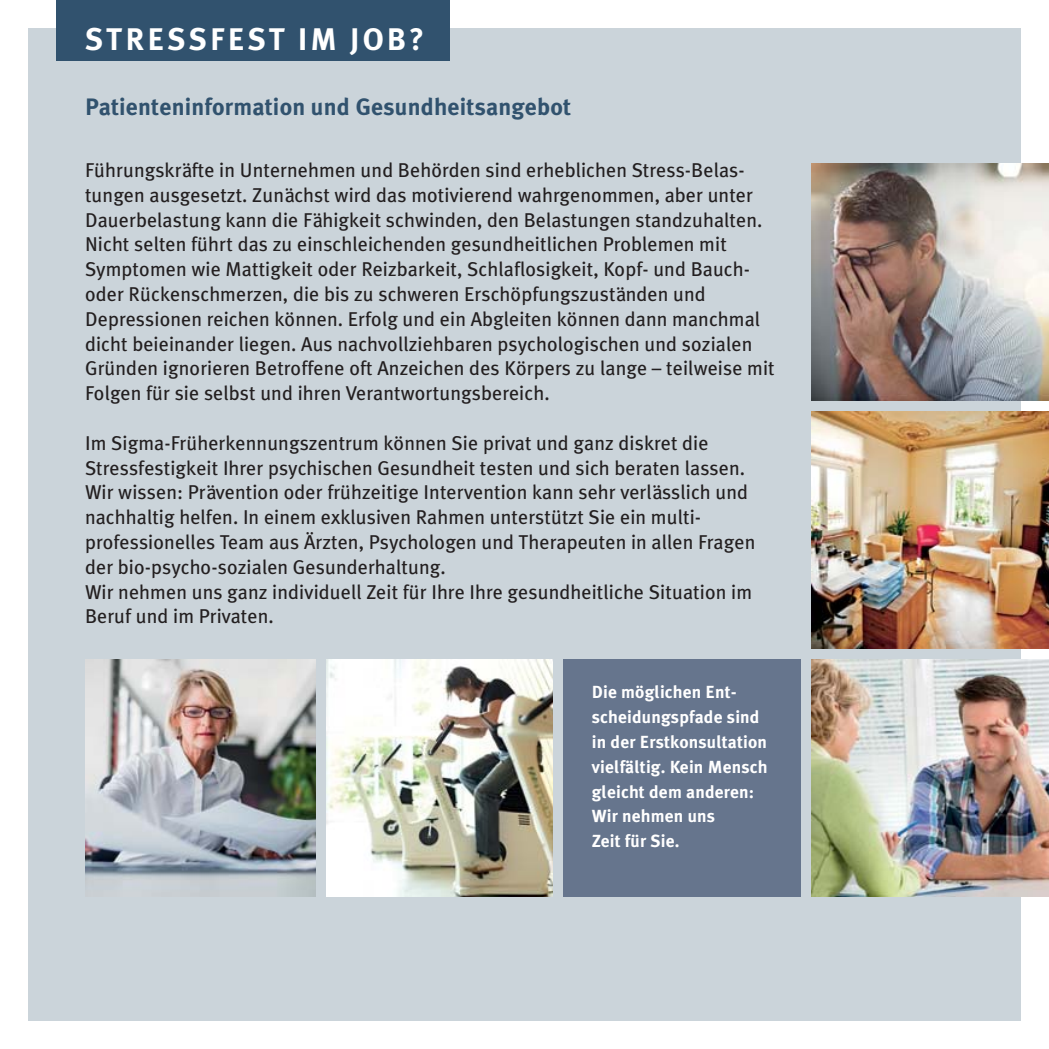
<style>
.page{position:relative;width:1049px;height:1049px;background:#fff}
.page>*{position:absolute;margin:0;border:0;box-sizing:border-box;transform-origin:0 0}
.t1{font:700 31.25px "Meta Plus";letter-spacing:.1em;color:#fff}
.t2{font:700 23.75px "Meta Plus";letter-spacing:.01em;color:#31526e}
.t3{font:20px/24.8px "Meta Plus";letter-spacing:.005em;color:#231f20}
.t4{font:700 17.5px/24.8px "Meta Plus";letter-spacing:.01em;color:#fff}
</style>
<div class="page">
<div style="left:28px;top:28px;width:992px;height:992px;background:#cbd4da"></div>
<div style="left:57px;top:0;width:393px;height:60px;background:#31526e"></div>
<div style="left:563px;top:659px;width:238px;height:237px;background:#66758d"></div>
<img style="left:85px;top:659px;width:230px;height:237px">
<img style="left:811px;top:163px;width:238px;height:237px">
<img style="left:326px;top:659px;width:227px;height:237px">
<img style="left:811px;top:411px;width:238px;height:237px">
<img style="left:811px;top:659px;width:238px;height:237px">
<h1 class="t1" style="left:85px;top:27px;width:341px">STRESSFEST IM JOB?</h1>
<p class="t2" style="left:85px;top:97px;width:487px">Patienteninformation und Gesundheitsangebot</p>
<p class="t3" style="left:85px;top:159px;width:691px">Führungskräfte in Unternehmen und Behörden sind erheblichen Stress-Belas - tungen ausgesetzt. Zunächst wird das motivierend wahrgenommen, aber unter Dauerbelastung kann die Fähigkeit schwinden, den Belastungen standzuhalten.<br>Nicht selten führt das zu einschleichenden gesundheitlichen Problemen mit Symptomen wie Mattigkeit oder Reizbarkeit, Schlaflosigkeit, Kopf- und Bauch&shy;oder Rückenschmerzen, die bis zu schweren Erschöpfungszuständen und Depressionen reichen können. Erfolg und ein Abgleiten können dann manchmal dicht beieinander liegen. Aus nachvollziehbaren psychologischen und sozialen Gründen ignorieren Betroffene oft Anzeichen des Körpers zu lange – teilweise mit Folgen für sie selbst und ihren Verantwortungsbereich.</p>
<p class="t3" style="left:85px;top:432px;width:672px">Im Sigma-Früherkennungszentrum können Sie privat und ganz diskret die Stressfestigkeit Ihrer psychischen Gesundheit testen und sich beraten lassen.<br>Wir wissen: Prävention oder frühzeitige Intervention kann sehr verlässlich und nachhaltig helfen. In einem exklusiven Rahmen unterstützt Sie ein multi - professionelles Team aus Ärzten, Psychologen und Therapeuten in allen Fragen der bio-psycho-sozialen Gesunderhaltung.<br>Wir nehmen uns ganz individuell Zeit für Ihre Ihre gesundheitliche Situation im Beruf und im Privaten.</p>
<p class="t4" style="left:592px;top:681px;width:177px">Die möglichen Ent&shy;scheidungspfade sind in der Erstkonsultation vielfältig. Kein Mensch gleicht dem anderen:<br>Wir nehmen uns<br>Zeit für Sie.</p>
</div>
